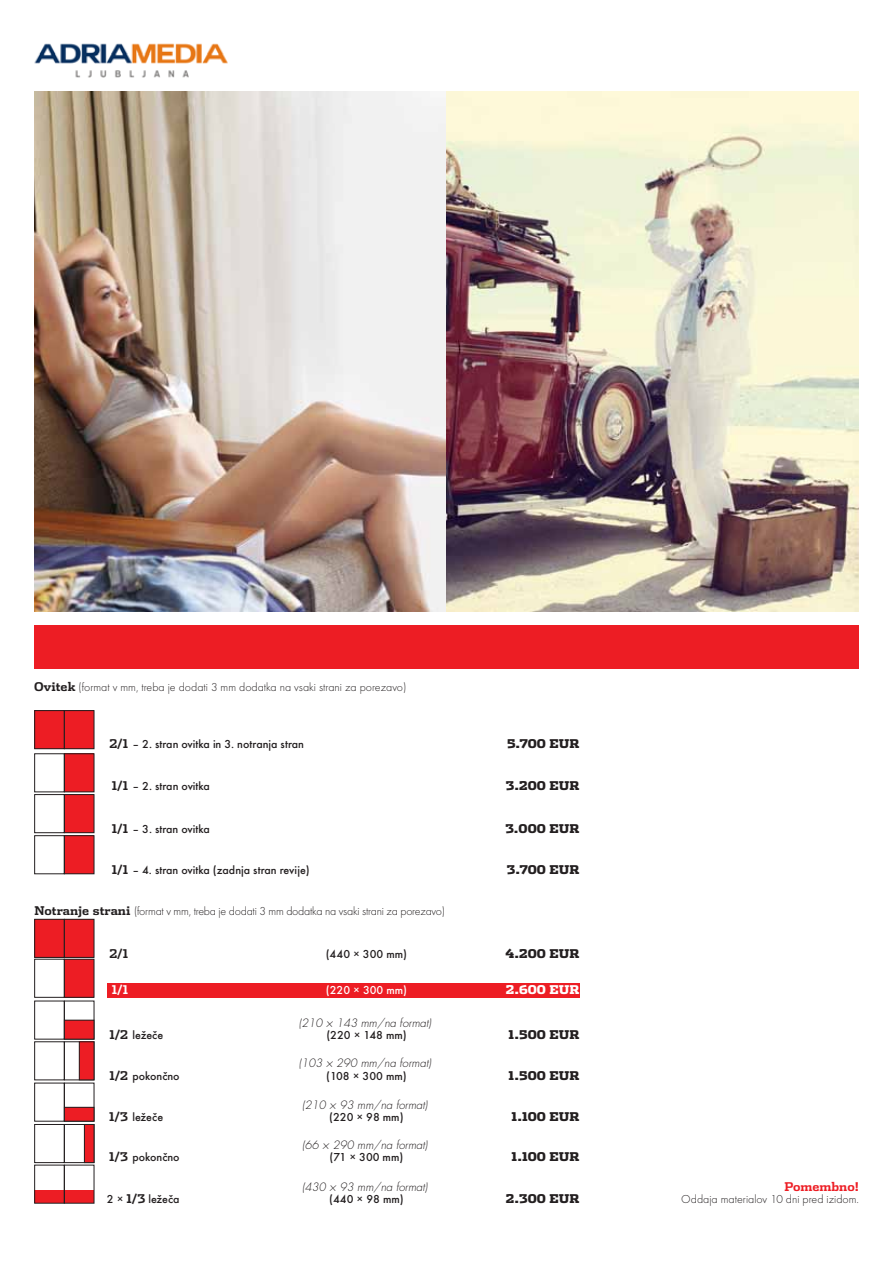
<style>
.page{position:relative;width:893px;height:1263px;background:#fff}
.page>*{position:absolute;margin:0;border:0;box-sizing:border-box;transform-origin:0 0}
.t1{font:500 12px "Futura TCE";color:#231f20}
.t2{font:12px "Futura TCE Ligh";color:#231f20}
.t3{font:900 12px "Dispatch CE";color:#231f20}
.t4{font:12px "Futura TCE Ligh";letter-spacing:-.02em;color:#231f20}
.t5{font:500 12px "Futura TCE";color:#fff}
.t6{font:700 12px "Dispatch CE";color:#ed1d24}
.t7{font:900 12px "Dispatch CE";letter-spacing:-.005em;color:#fff}
.t8{font:700 12px "Dispatch CE";color:#fff}
.t9{font:700 12px "Dispatch CE";color:#231f20}
.t10{font:italic 300 11.25px "Futura";color:#231f20}
.s1{font-family:"Dispatch CE";font-weight:700}
</style>
<div class="page">
<div style="left:34px;top:625px;width:825px;height:44px;background:#ed1d24"></div>
<img style="left:34px;top:43px;width:194px;height:35px">
<img style="left:34px;top:91px;width:825px;height:520px">
<div style="left:107px;top:983px;width:473px;height:15px;background:#ed1d24"></div>
<div style="left:35px;top:711px;width:29px;height:38px;background:#ed1d24"></div>
<div style="left:35px;top:710px;width:29px;height:39px;border:1px solid #231f20"></div>
<div style="left:64px;top:711px;width:30px;height:38px;background:#ed1d24"></div>
<div style="left:64px;top:710px;width:30px;height:39px;border:1px solid #231f20"></div>
<div style="left:64px;top:794px;width:30px;height:39px;background:#ed1d24"></div>
<div style="left:64px;top:794px;width:30px;height:39px;border:1px solid #231f20"></div>
<div style="left:64px;top:836px;width:30px;height:38px;background:#ed1d24"></div>
<div style="left:64px;top:836px;width:30px;height:38px;border:1px solid #231f20"></div>
<div style="left:64px;top:754px;width:30px;height:38px;background:#ed1d24"></div>
<div style="left:64px;top:754px;width:30px;height:38px;border:1px solid #231f20"></div>
<div style="left:35px;top:794px;width:29px;height:39px;border:1px solid #231f20"></div>
<div style="left:64px;top:1190px;width:30px;height:13px;background:#ed1d24"></div>
<div style="left:34px;top:1190px;width:30px;height:13px;background:#ed1d24"></div>
<div style="left:35px;top:919px;width:29px;height:38px;background:#ed1d24"></div>
<div style="left:64px;top:919px;width:30px;height:38px;background:#ed1d24"></div>
<div style="left:64px;top:919px;width:30px;height:38px;border:1px solid #231f20"></div>
<div style="left:64px;top:959px;width:30px;height:38px;background:#ed1d24"></div>
<div style="left:64px;top:959px;width:30px;height:38px;border:1px solid #231f20"></div>
<div style="left:64px;top:1001px;width:30px;height:38px;border:1px solid #231f20"></div>
<div style="left:64px;top:1083px;width:30px;height:38px;border:1px solid #231f20"></div>
<div style="left:35px;top:1124px;width:29px;height:39px;border:1px solid #231f20"></div>
<div style="left:64px;top:1124px;width:30px;height:39px;border:1px solid #231f20"></div>
<div style="left:64px;top:1042px;width:30px;height:38px;border:1px solid #231f20"></div>
<div style="left:64px;top:1020px;width:30px;height:19px;background:#ed1d24"></div>
<div style="left:64px;top:1107px;width:30px;height:14px;background:#ed1d24"></div>
<div style="left:64px;top:1107px;width:30px;height:14px;border:1px solid #231f20"></div>
<div style="left:84px;top:1124px;width:10px;height:38px;background:#ed1d24"></div>
<div style="left:84px;top:1124px;width:10px;height:39px;border:1px solid #231f20"></div>
<div style="left:79px;top:1042px;width:15px;height:38px;background:#ed1d24"></div>
<div style="left:79px;top:1042px;width:15px;height:38px;border:1px solid #231f20"></div>
<div style="left:64px;top:1165px;width:30px;height:38px;border:1px solid #231f20"></div>
<p class="t2" style="left:34px;top:680px;width:374px"><span class="s1">Ovitek</span> (format v mm, treba je dodati 3 mm dodatka na vsaki strani za porezavo)</p>
<p class="t1" style="left:110px;top:737px;width:196px"><span class="s1">2/1</span> – 2. stran ovitka in 3. notranja stran</p>
<p class="t3" style="left:507px;top:735px;width:74px">5.700 EUR</p>
<p class="t1" style="left:112px;top:779px;width:100px"><span class="s1">1/1</span> – 2. stran ovitka</p>
<p class="t3" style="left:506px;top:776px;width:75px">3.200 EUR</p>
<p class="t1" style="left:112px;top:822px;width:100px"><span class="s1">1/1</span> – 3. stran ovitka</p>
<p class="t3" style="left:505px;top:820px;width:76px">3.000 EUR</p>
<p class="t1" style="left:112px;top:862px;width:199px"><span class="s1">1/1</span> – 4. stran ovitka (zadnja stran revije)</p>
<p class="t3" style="left:507px;top:860px;width:74px">3.700 EUR</p>
<p class="t4" style="left:35px;top:904px;width:412px"><span class="s1">Notranje strani</span> (format v mm, treba je dodati 3 mm dodatka na vsaki strani za porezavo)</p>
<p class="t9" style="left:109px;top:945px;width:20px">2/1</p>
<p class="t1" style="left:326px;top:947px;width:83px">(440 × 300 mm)</p>
<p class="t3" style="left:506px;top:945px;width:75px">4.200 EUR</p>
<p class="t8" style="left:112px;top:981px;width:18px">1/1</p>
<p class="t5" style="left:326px;top:983px;width:83px">(220 × 300 mm)</p>
<p class="t7" style="left:506px;top:981px;width:75px">2.600 EUR</p>
<p class="t10" style="left:299px;top:1015px;width:134px">(210 × 143 mm/na format)</p>
<p class="t1" style="left:109px;top:1028px;width:55px"><span class="s1">1/2</span> ležeče</p>
<p class="t1" style="left:326px;top:1028px;width:82px">(220 × 148 mm)</p>
<p class="t3" style="left:509px;top:1026px;width:72px">1.500 EUR</p>
<p class="t10" style="left:299px;top:1056px;width:134px">(103 × 290 mm/na format)</p>
<p class="t1" style="left:109px;top:1069px;width:72px"><span class="s1">1/2</span> pokončno</p>
<p class="t1" style="left:326px;top:1069px;width:82px">(108 × 300 mm)</p>
<p class="t3" style="left:508px;top:1066px;width:72px">1.500 EUR</p>
<p class="t10" style="left:302px;top:1097px;width:127px">(210 × 93 mm/na format)</p>
<p class="t1" style="left:109px;top:1110px;width:56px"><span class="s1">1/3</span> ležeče</p>
<p class="t1" style="left:329px;top:1110px;width:76px">(220 × 98 mm)</p>
<p class="t3" style="left:511px;top:1108px;width:69px">1.100 EUR</p>
<p class="t10" style="left:302px;top:1137px;width:127px">(66 × 290 mm/na format)</p>
<p class="t1" style="left:109px;top:1150px;width:72px"><span class="s1">1/3</span> pokončno</p>
<p class="t1" style="left:329px;top:1150px;width:75px">(71 × 300 mm)</p>
<p class="t3" style="left:511px;top:1148px;width:69px">1.100 EUR</p>
<p class="t10" style="left:302px;top:1180px;width:127px">(430 × 93 mm/na format)</p>
<p class="t1" style="left:107px;top:1192px;width:74px">2 × <span class="s1">1/3</span> ležeča</p>
<p class="t1" style="left:329px;top:1192px;width:76px">(440 × 98 mm)</p>
<p class="t3" style="left:506px;top:1190px;width:75px">2.300 EUR</p>
<p class="t6" style="left:784px;top:1178px;width:76px">Pomembno!</p>
<p class="t2" style="left:681px;top:1192px;width:179px">Oddaja materialov 10 dni pred izidom.</p>
</div>
